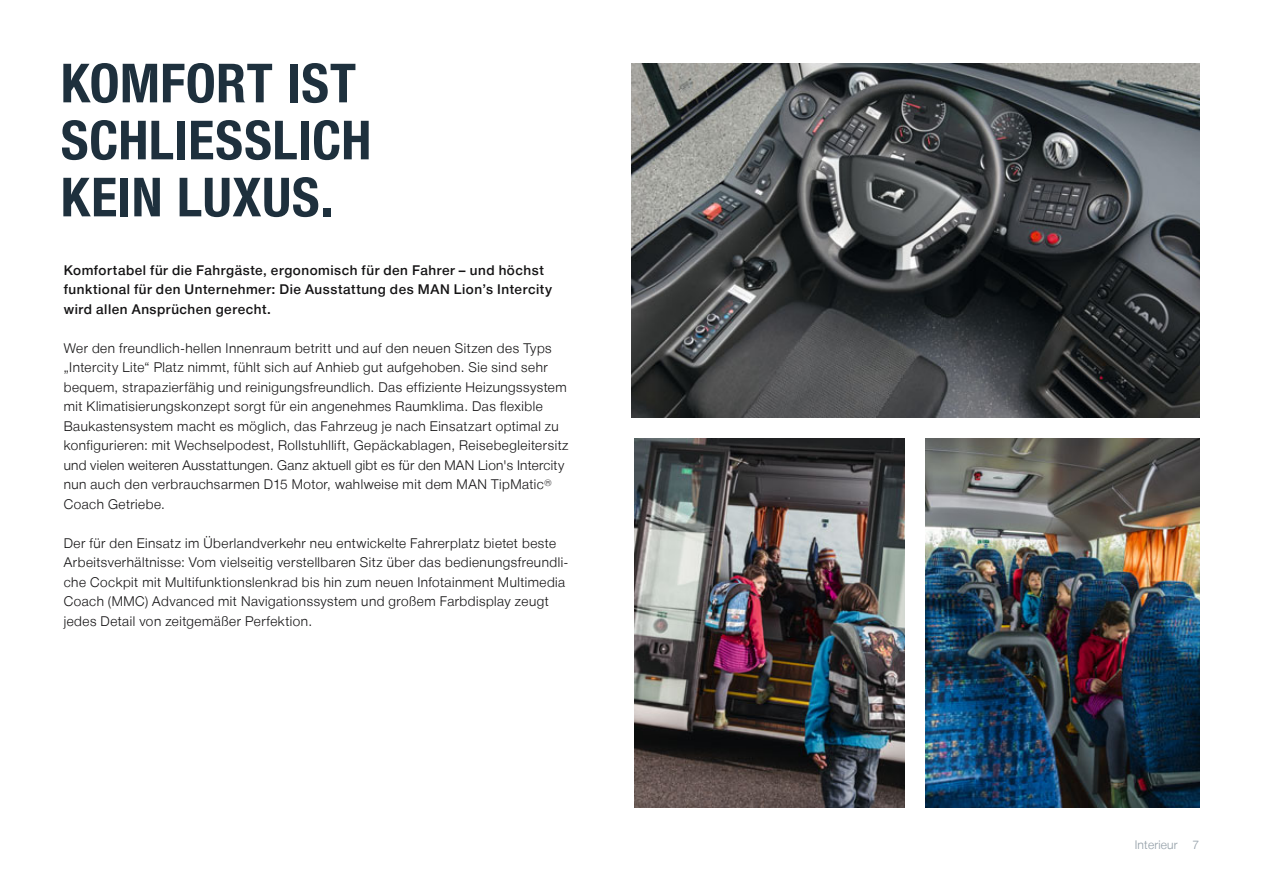
<style>
.page{position:relative;width:1263px;height:893px;background:#fff}
.page>*{position:absolute;margin:0;border:0;box-sizing:border-box;transform-origin:0 0}
.t1{font:700 54px/57px "Man Global Condensed";letter-spacing:.005em;color:#1e303d}
.t2{font:300 13.5px/19.5px "Man Global";letter-spacing:.035em;color:#141314}
.t3{font:500 13.5px/19.5px "Man Global";letter-spacing:.04em;color:#141314}
.t4{font:300 12px "Man Global";letter-spacing:.015em;color:#919da6}
</style>
<div class="page">
<img style="left:631px;top:64px;width:568px;height:354px">
<img style="left:635px;top:439px;width:270px;height:369px">
<img style="left:926px;top:439px;width:273px;height:369px">
<h1 class="t1" style="left:61px;top:53px;width:312px">KOMFORT IST<br>SCHLIESSLICH<br>KEIN LUXUS.</h1>
<p class="t3" style="left:64px;top:260px;width:490px">Komfortabel für die Fahrgäste, ergonomisch für den Fahrer – und höchst funktional für den Unternehmer: Die Ausstattung des MAN Lion’s Intercity wird allen Ansprüchen gerecht.</p>
<p class="t2" style="left:64px;top:338px;width:506px">Wer den freundlich-hellen Innenraum betritt und auf den neuen Sitzen des Typs „Intercity Lite“ Platz nimmt, fühlt sich auf Anhieb gut aufgehoben. Sie sind sehr bequem, strapazierfähig und reinigungsfreundlich. Das effiziente Heizungssystem mit Klimatisierungskonzept sorgt für ein angenehmes Raumklima. Das flexible Baukastensystem macht es möglich, das Fahrzeug je nach Einsatzart optimal zu konfigurieren: mit Wechselpodest, Rollstuhllift, Gepäckablagen, Reisebegleitersitz und vielen weiteren Ausstattungen. Ganz aktuell gibt es für den MAN Lion's Intercity nun auch den verbrauchsarmen D15 Motor, wahlweise mit dem MAN TipMatic<sup>® </sup>Coach Getriebe.</p>
<p class="t2" style="left:64px;top:533px;width:506px">Der für den Einsatz im Überlandverkehr neu entwickelte Fahrerplatz bietet beste Arbeitsverhältnisse: Vom vielseitig verstellbaren Sitz über das bedienungsfreundli&shy;che Cockpit mit Multifunktionslenkrad bis hin zum neuen Infotainment Multimedia Coach (MMC) Advanced mit Navigationssystem und großem Farbdisplay zeugt jedes Detail von zeitgemäßer Perfektion.</p>
<p class="t4" style="left:1135px;top:838px;width:66px">Interieur 7</p>
</div>
